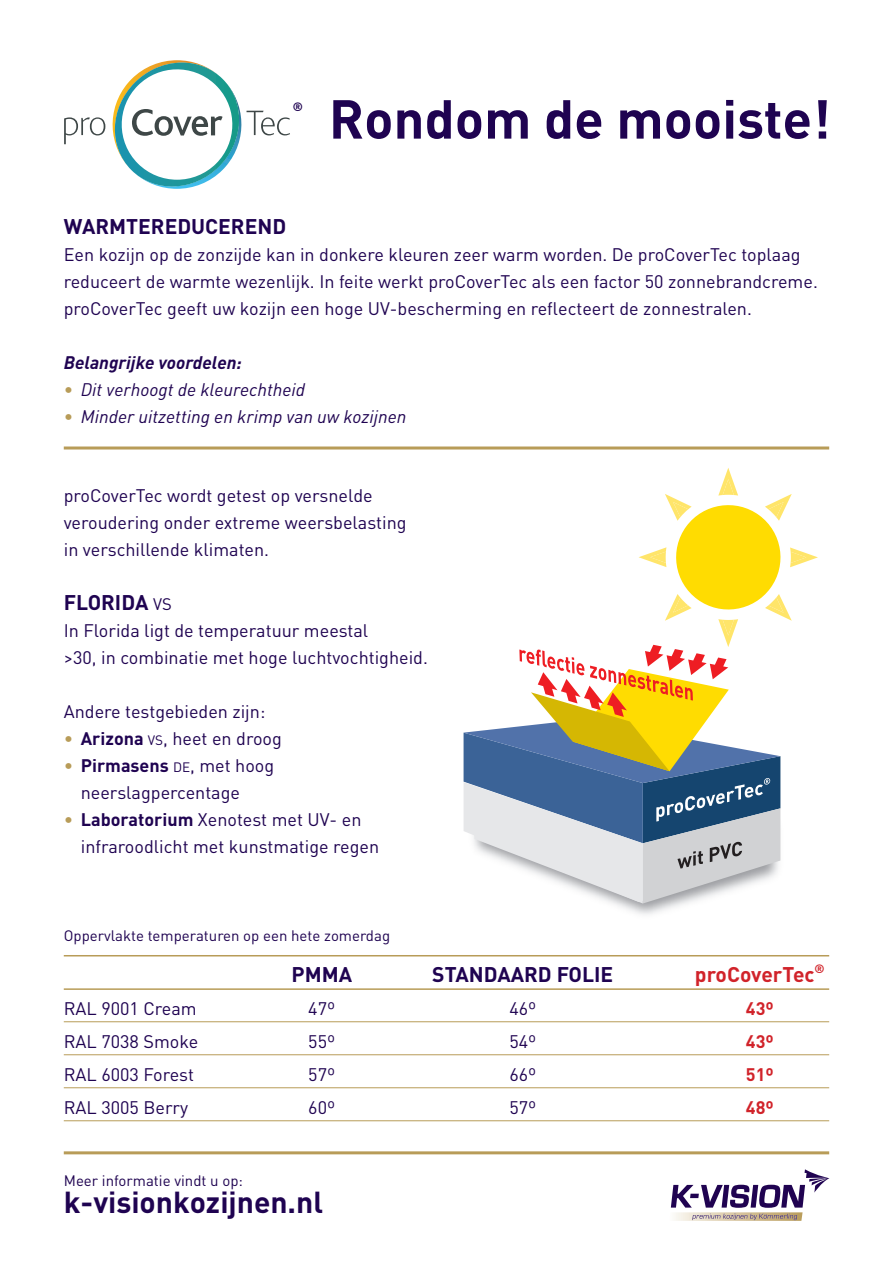
<style>
.page{position:relative;width:893px;height:1263px;background:#fff}
.page>*{position:absolute;margin:0;border:0;box-sizing:border-box;transform-origin:0 0}
.t1{font:700 54px "DIN";color:#1f0351}
.t2{font:700 30px "DIN";color:#1f0351}
.t3{font:700 21px "DIN";color:#1f0351}
.t4{font:700 21px "DIN";color:#d1232a}
.t5{font:18px/27px "DIN";color:#1f0351}
.t6{font:italic 18px "DIN";color:#1f0351}
.t7{font:italic 700 18px "DIN";color:#1f0351}
.t8{font:700 18px "DIN";color:#d1232a}
.t9{font:15px "DIN";color:#1f0351}
.t10{font:700 12px "DIN";color:#1f0351}
.s1{font-style:normal;color:#b89c58}
.s2{font-weight:400;font-size:16.5px}
.s3{color:#b89c58}
.s4{font-weight:700}
.s5{font-size:13.5px}
</style>
<div class="page">
<svg style="left:464px;top:468px;width:354px;height:435px"></svg>
<svg style="left:670px;top:1169px;width:159px;height:52px"></svg>
<svg style="left:64px;top:60px;width:226px;height:129px"></svg>
<hr style="left:64px;top:1151px;width:765px;height:3px;background:#b89c58">
<hr style="left:64px;top:446px;width:765px;height:3px;background:#b89c58">
<hr style="left:64px;top:955px;width:765px;height:1px;background:#b89c58">
<hr style="left:64px;top:988px;width:765px;height:2px;background:#b89c58">
<hr style="left:64px;top:1021px;width:765px;height:1px;background:#b89c58">
<hr style="left:64px;top:1054px;width:765px;height:1px;background:#b89c58">
<hr style="left:64px;top:1087px;width:765px;height:1px;background:#b89c58">
<hr style="left:64px;top:1120px;width:765px;height:1px;background:#b89c58">
<p class="t10" style="left:293px;top:99px;width:12px">®</p>
<h1 class="t1" style="left:329px;top:84px;width:503px">Rondom de mooiste!</h1>
<p class="t3" style="left:64px;top:212px;width:224px">WARMTEREDUCEREND</p>
<p class="t5" style="left:64px;top:240px;width:756px">Een kozijn op de zonzijde kan in donkere kleuren zeer warm worden. De proCoverTec toplaag reduceert de warmte wezenlijk. In feite werkt proCoverTec als een factor 50 zonnebrand creme. proCoverTec geeft uw kozijn een hoge UV-bescherming en reflecteert de zonnestralen.</p>
<p class="t7" style="left:64px;top:351px;width:180px">Belangrijke voordelen:</p>
<p class="t6" style="left:64px;top:378px;width:243px"><span class="s1">•</span> Dit verhoogt de kleurechtheid</p>
<p class="t6" style="left:64px;top:405px;width:344px"><span class="s1">•</span> Minder uitzetting en krimp van uw kozijnen</p>
<p class="t5" style="left:64px;top:482px;width:344px">proCoverTec wordt getest op versnelde veroudering onder extreme weersbelasting in verschillende klimaten.</p>
<p class="t3" style="left:64px;top:589px;width:110px">FLORIDA <span class="s2">VS</span></p>
<p class="t5" style="left:64px;top:617px;width:366px">In Florida ligt de temperatuur meestal<br>&gt;30, in combinatie met hoge luchtvochtigheid.</p>
<p class="t5" style="left:64px;top:698px;width:203px">Andere testgebieden zijn:</p>
<p class="t5" style="left:64px;top:725px;width:220px"><span class="s3">•</span> <span class="s4">Arizona</span> <span class="s5">VS</span>, heet en droog</p>
<p class="t5" style="left:81px;top:752px;width:195px;text-indent:-17px"><span class="s3">•</span> <span class="s4">Pirmasens</span> <span class="s5">DE</span>, met hoog neerslagpercentage</p>
<p class="t5" style="left:81px;top:806px;width:300px;text-indent:-17px"><span class="s3">•</span> <span class="s4">Laboratorium</span> Xenotest met UV- en infraroodlicht met kunstmatige regen</p>
<p class="t9" style="left:64px;top:927px;width:328px">Oppervlakte temperaturen op een hete zomerdag</p>
<p class="t3" style="left:291px;top:961px;width:62px">PMMA</p>
<p class="t3" style="left:432px;top:961px;width:183px">STANDAARD FOLIE</p>
<p class="t4" style="left:695px;top:961px;width:131px">proCoverTec<sup>®</sup></p>
<p class="t5" style="left:64px;top:995px;width:134px">RAL 9001 Cream</p>
<p class="t5" style="left:308px;top:995px;width:28px">47º</p>
<p class="t5" style="left:509px;top:995px;width:28px">46º</p>
<p class="t8" style="left:746px;top:997px;width:29px">43º</p>
<p class="t5" style="left:64px;top:1028px;width:136px">RAL 7038 Smoke</p>
<p class="t5" style="left:308px;top:1028px;width:28px">55º</p>
<p class="t5" style="left:509px;top:1028px;width:28px">54º</p>
<p class="t8" style="left:746px;top:1030px;width:29px">43º</p>
<p class="t5" style="left:64px;top:1061px;width:132px">RAL 6003 Forest</p>
<p class="t5" style="left:308px;top:1061px;width:28px">57º</p>
<p class="t5" style="left:509px;top:1061px;width:28px">66º</p>
<p class="t8" style="left:746px;top:1063px;width:29px">51º</p>
<p class="t5" style="left:64px;top:1094px;width:126px">RAL 3005 Berry</p>
<p class="t5" style="left:308px;top:1094px;width:28px">60º</p>
<p class="t5" style="left:509px;top:1094px;width:28px">57º</p>
<p class="t8" style="left:746px;top:1096px;width:29px">48º</p>
<p class="t9" style="left:64px;top:1171px;width:181px">Meer informatie vindt u op:</p>
<h2 class="t2" style="left:64px;top:1182px;width:261px">k-visionkozijnen.nl</h2>
</div>
